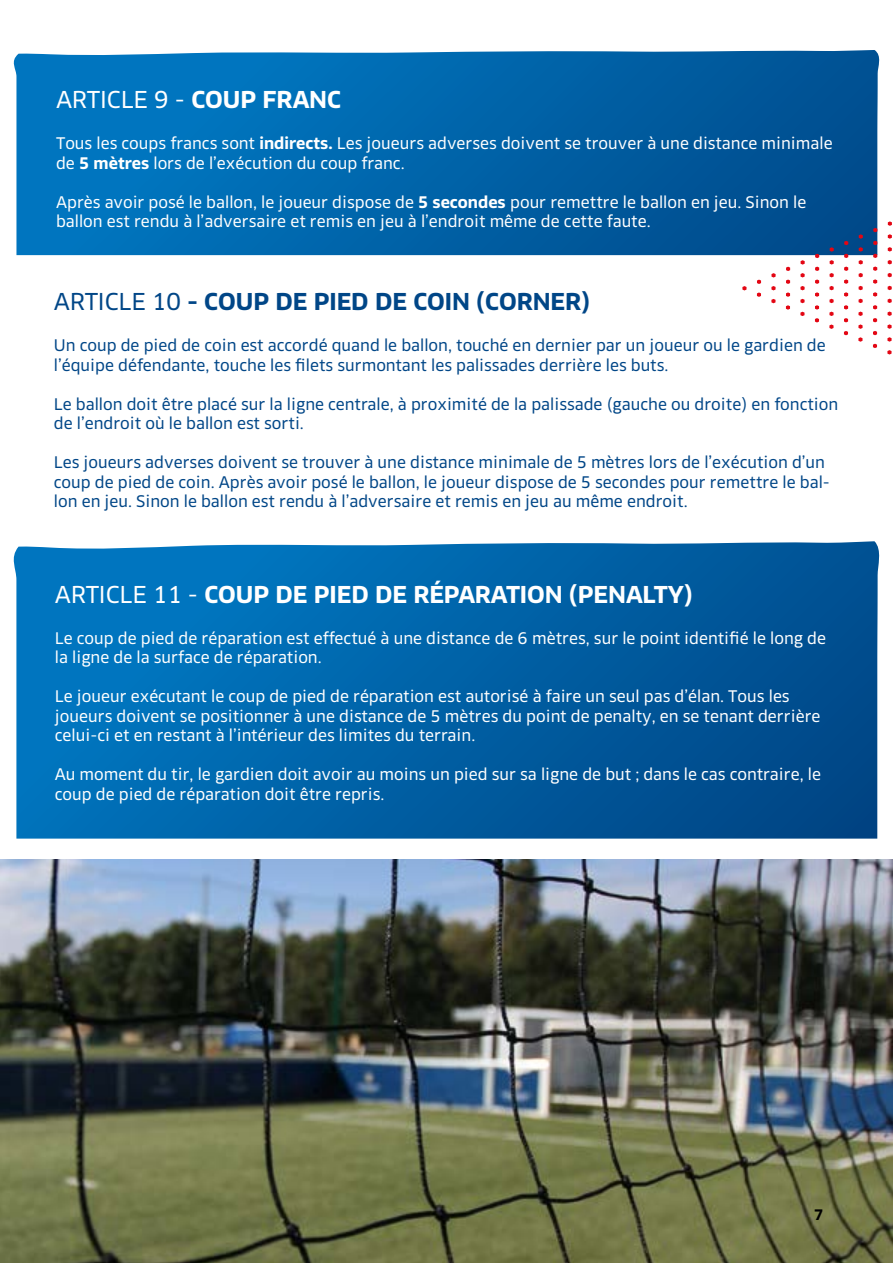
<style>
.page{position:relative;width:893px;height:1263px;background:#fff}
.page>*{position:absolute;margin:0;border:0;box-sizing:border-box;transform-origin:0 0}
.t1{font:24px "FFF Equipe Bold";color:#fff}
.t2{font:24px "FFF Equipe Bold";color:#004687}
.t3{font:24px "FFF Equipe Regular";letter-spacing:-.005em;color:#fff}
.t4{font:16.5px/19.5px "FFF Equipe Regular";color:#fff}
.t5{font:16.5px/19.5px "FFF Equipe Regular";color:#004687}
.t6{font:15px "FFF Equipe Bold";color:#000}
.s1{font-family:"FFF Equipe Bold"}
.s2{font-family:"FFF Equipe Regular"}
</style>
<div class="page">
<img style="left:0;top:859px;width:893px;height:404px">
<svg style="left:13px;top:50px;width:867px;height:205px;background:#0466aa"></svg>
<svg style="left:13px;top:541px;width:867px;height:298px;background:#0564a7"></svg>
<svg style="left:888px;top:221px;width:4px;height:5px"></svg>
<svg style="left:873px;top:228px;width:4px;height:4px"></svg>
<svg style="left:859px;top:234px;width:4px;height:5px"></svg>
<svg style="left:844px;top:241px;width:4px;height:4px"></svg>
<svg style="left:830px;top:247px;width:4px;height:5px"></svg>
<svg style="left:815px;top:254px;width:4px;height:4px"></svg>
<svg style="left:801px;top:260px;width:4px;height:5px"></svg>
<svg style="left:786px;top:267px;width:4px;height:4px"></svg>
<svg style="left:771px;top:273px;width:5px;height:5px"></svg>
<svg style="left:757px;top:280px;width:4px;height:4px"></svg>
<svg style="left:742px;top:286px;width:4px;height:4px"></svg>
<svg style="left:888px;top:234px;width:4px;height:5px"></svg>
<svg style="left:873px;top:241px;width:4px;height:4px"></svg>
<svg style="left:859px;top:247px;width:4px;height:5px"></svg>
<svg style="left:844px;top:254px;width:4px;height:4px"></svg>
<svg style="left:830px;top:260px;width:4px;height:5px"></svg>
<svg style="left:815px;top:267px;width:4px;height:4px"></svg>
<svg style="left:800px;top:273px;width:5px;height:4px"></svg>
<svg style="left:786px;top:280px;width:4px;height:4px"></svg>
<svg style="left:771px;top:286px;width:4px;height:4px"></svg>
<svg style="left:757px;top:292px;width:4px;height:5px"></svg>
<svg style="left:888px;top:247px;width:4px;height:5px"></svg>
<svg style="left:873px;top:254px;width:4px;height:4px"></svg>
<svg style="left:859px;top:260px;width:4px;height:4px"></svg>
<svg style="left:844px;top:267px;width:4px;height:4px"></svg>
<svg style="left:830px;top:273px;width:4px;height:4px"></svg>
<svg style="left:815px;top:279px;width:4px;height:5px"></svg>
<svg style="left:800px;top:286px;width:5px;height:4px"></svg>
<svg style="left:786px;top:292px;width:4px;height:5px"></svg>
<svg style="left:771px;top:299px;width:4px;height:4px"></svg>
<svg style="left:888px;top:260px;width:4px;height:4px"></svg>
<svg style="left:873px;top:266px;width:4px;height:5px"></svg>
<svg style="left:859px;top:273px;width:4px;height:4px"></svg>
<svg style="left:844px;top:279px;width:4px;height:5px"></svg>
<svg style="left:829px;top:286px;width:5px;height:4px"></svg>
<svg style="left:815px;top:292px;width:4px;height:5px"></svg>
<svg style="left:800px;top:299px;width:4px;height:4px"></svg>
<svg style="left:786px;top:305px;width:4px;height:5px"></svg>
<svg style="left:888px;top:273px;width:4px;height:4px"></svg>
<svg style="left:873px;top:279px;width:4px;height:5px"></svg>
<svg style="left:859px;top:286px;width:4px;height:4px"></svg>
<svg style="left:844px;top:292px;width:4px;height:5px"></svg>
<svg style="left:829px;top:299px;width:5px;height:4px"></svg>
<svg style="left:815px;top:305px;width:4px;height:5px"></svg>
<svg style="left:800px;top:312px;width:4px;height:4px"></svg>
<svg style="left:888px;top:286px;width:4px;height:4px"></svg>
<svg style="left:873px;top:292px;width:4px;height:5px"></svg>
<svg style="left:858px;top:299px;width:5px;height:4px"></svg>
<svg style="left:844px;top:305px;width:4px;height:5px"></svg>
<svg style="left:829px;top:312px;width:4px;height:4px"></svg>
<svg style="left:815px;top:318px;width:4px;height:4px"></svg>
<svg style="left:888px;top:299px;width:4px;height:4px"></svg>
<svg style="left:873px;top:305px;width:4px;height:4px"></svg>
<svg style="left:858px;top:312px;width:5px;height:4px"></svg>
<svg style="left:844px;top:318px;width:4px;height:4px"></svg>
<svg style="left:829px;top:324px;width:4px;height:5px"></svg>
<svg style="left:887px;top:311px;width:5px;height:5px"></svg>
<svg style="left:873px;top:318px;width:4px;height:4px"></svg>
<svg style="left:858px;top:324px;width:4px;height:5px"></svg>
<svg style="left:844px;top:331px;width:4px;height:4px"></svg>
<svg style="left:887px;top:324px;width:5px;height:5px"></svg>
<svg style="left:873px;top:331px;width:4px;height:4px"></svg>
<svg style="left:858px;top:337px;width:4px;height:5px"></svg>
<svg style="left:887px;top:337px;width:4px;height:5px"></svg>
<svg style="left:873px;top:344px;width:4px;height:4px"></svg>
<svg style="left:887px;top:350px;width:4px;height:4px"></svg>
<h1 class="t3" style="left:56px;top:85px;width:286px">ARTICLE 9 - <span class="s1">COUP FRANC</span></h1>
<p class="t4" style="left:56px;top:134px;width:778px">Tous les coups francs sont <span class="s1">indirects.</span> Les joueurs adverses doivent se trouver à une distance minimale de <span class="s1">5 mètres</span> lors de l’exécution du coup franc.</p>
<p class="t4" style="left:56px;top:192px;width:752px">Après avoir posé le ballon, le joueur dispose de <span class="s1">5 secondes</span> pour remettre le ballon en jeu. Sinon le ballon est rendu à l’adversaire et remis en jeu à l’endroit même de cette faute.</p>
<h1 class="t2" style="left:54px;top:287px;width:537px"><span class="s2">ARTICLE 10</span> - COUP DE PIED DE COIN (CORNER)</h1>
<p class="t5" style="left:54px;top:335px;width:773px">Un coup de pied de coin est accordé quand le ballon, touché en dernier par un joueur ou le gardien de l’équipe défendante, touche les filets surmontant les palissades derrière les buts.</p>
<p class="t5" style="left:54px;top:394px;width:786px">Le ballon doit être placé sur la ligne centrale, à proximité de la palissade (gauche ou droite) en fonction de l’endroit où le ballon est sorti.</p>
<p class="t5" style="left:54px;top:452px;width:777px">Les joueurs adverses doivent se trouver à une distance minimale de 5 mètres lors de l’exécution d’un coup de pied de coin. Après avoir posé le ballon, le joueur dispose de 5 secondes pour remettre le bal&shy;lon en jeu. Sinon le ballon est rendu à l’adversaire et remis en jeu au même endroit.</p>
<h1 class="t1" style="left:55px;top:579px;width:639px"><span class="s2">ARTICLE 11 -</span> COUP DE PIED DE RÉPARATION (PENALTY)</h1>
<p class="t4" style="left:55px;top:628px;width:773px">Le coup de pied de réparation est effectué à une distance de 6 mètres, sur le point identifié le long de la ligne de la surface de réparation.</p>
<p class="t4" style="left:55px;top:686px;width:767px">Le joueur exécutant le coup de pied de réparation est autorisé à faire un seul pas d’élan. Tous les joueurs doivent se positionner à une distance de 5 mètres du point de penalty, en se tenant derrière celui-ci et en restant à l’intérieur des limites du terrain.</p>
<p class="t4" style="left:55px;top:764px;width:767px">Au moment du tir, le gardien doit avoir au moins un pied sur sa ligne de but ; dans le cas contraire, le coup de pied de réparation doit être repris.</p>
<p class="t6" style="left:814px;top:1206px;width:11px">7</p>
</div>
